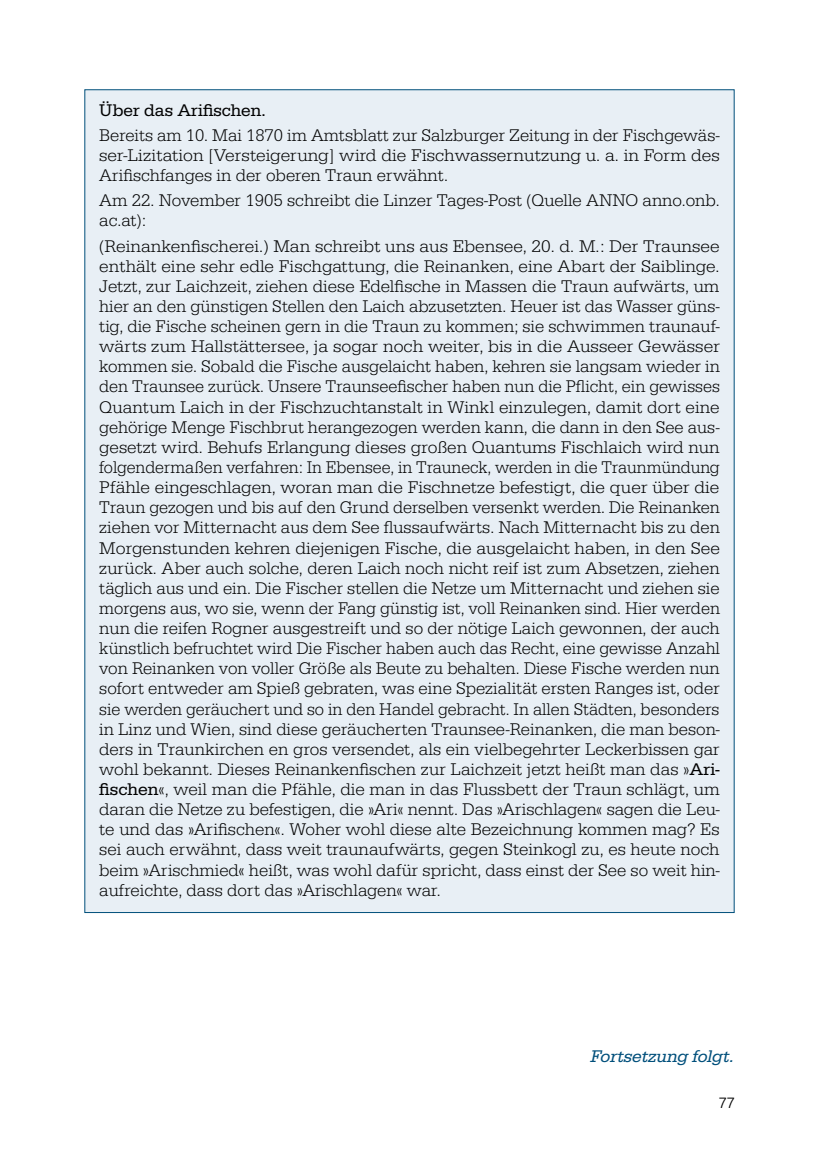
<style>
.page{position:relative;width:819px;height:1171px;background:#fff}
.page>*{position:absolute;margin:0;border:0;box-sizing:border-box;transform-origin:0 0}
.t1{font:300 17.5px/20.1px "Serifa";color:#000;text-align:justify}
.t2{font:17.5px "Serifa";color:#000}
.t3{font:italic 17.5px "Serifa";color:#004f7b}
.t4{font:300 15.75px "Acumin Pro";color:#000}
.s1{font-weight:400}
</style>
<div class="page">
<div style="left:84px;top:89px;width:650px;height:824px;background:#e8eff5"></div>
<p class="t2" style="left:99px;top:100px;width:168px">Über das Arifischen.</p>
<p class="t1" style="left:99px;top:125px;width:622px">Bereits am 10. Mai 1870 im Amtsblatt zur Salzburger Zeitung in der Fischgewäs&shy;ser-Lizitation [Versteigerung] wird die Fischwassernutzung u. a. in Form des Arifischfanges in der oberen Traun erwähnt.</p>
<p class="t1" style="left:99px;top:191px;width:622px">Am 22. November 1905 schreibt die Linzer Tages-Post (Quelle ANNO anno.onb. ac.at):</p>
<p class="t1" style="left:99px;top:236px;width:622px">(Reinankenfischerei.) Man schreibt uns aus Ebensee, 20. d. M.: Der Traunsee enthält eine sehr edle Fischgattung, die Reinanken, eine Abart der Saiblinge.<br>Jetzt, zur Laichzeit, ziehen diese Edelfische in Massen die Traun aufwärts, um hier an den günstigen Stellen den Laich abzusetzten. Heuer ist das Wasser güns&shy;tig, die Fische scheinen gern in die Traun zu kommen; sie schwimmen traunauf&shy;wärts zum Hallstättersee, ja sogar noch weiter, bis in die Ausseer Gewässer kommen sie. Sobald die Fische ausgelaicht haben, kehren sie langsam wieder in den Traunsee zurück. Unsere Traunseefischer haben nun die Pflicht, ein gewisses Quantum Laich in der Fischzuchtanstalt in Winkl einzulegen, damit dort eine gehörige Menge Fischbrut herangezogen werden kann, die dann in den See aus&shy;gesetzt wird. Behufs Erlangung dieses großen Quantums Fischlaich wird nun folgendermaßen verfahren: In Ebensee, in Trauneck, werden in die Traunmündung Pfähle eingeschlagen, woran man die Fischnetze befestigt, die quer über die Traun gezogen und bis auf den Grund derselben versenkt werden. Die Reinanken ziehen vor Mitternacht aus dem See flussaufwärts. Nach Mitternacht bis zu den Morgenstunden kehren diejenigen Fische, die ausgelaicht haben, in den See zurück. Aber auch solche, deren Laich noch nicht reif ist zum Absetzen, ziehen täglich aus und ein. Die Fischer stellen die Netze um Mitternacht und ziehen sie morgens aus, wo sie, wenn der Fang günstig ist, voll Reinanken sind. Hier werden nun die reifen Rogner ausgestreift und so der nötige Laich gewonnen, der auch künstlich befruchtet wird Die Fischer haben auch das Recht, eine gewisse Anzahl von Reinanken von voller Größe als Beute zu behalten. Diese Fische werden nun sofort entweder am Spieß gebraten, was eine Spezialität ersten Ranges ist, oder sie werden geräuchert und so in den Handel gebracht. In allen Städten, besonders in Linz und Wien, sind diese geräucherten Traunsee-Reinanken, die man beson&shy;ders in Traunkirchen en gros versendet, als ein vielbegehrter Leckerbissen gar wohl bekannt. Dieses Reinankenfischen zur Laichzeit jetzt heißt man das »<span class="s1">Ari&shy;fischen</span>«, weil man die Pfähle, die man in das Flussbett der Traun schlägt, um daran die Netze zu befestigen, die »Ari« nennt. Das »Arischlagen« sagen die Leu&shy;te und das »Arifischen«. Woher wohl diese alte Bezeichnung kommen mag? Es sei auch erwähnt, dass weit traunaufwärts, gegen Steinkogl zu, es heute noch beim »Arischmied« heißt, was wohl dafür spricht, dass einst der See so weit hin&shy;aufreichte, dass dort das »Arischlagen« war.</p>
<p class="t3" style="left:590px;top:1046px;width:145px">Fortsetzung folgt.</p>
<p class="t4" style="left:719px;top:1092px;width:17px">77</p>
</div>
